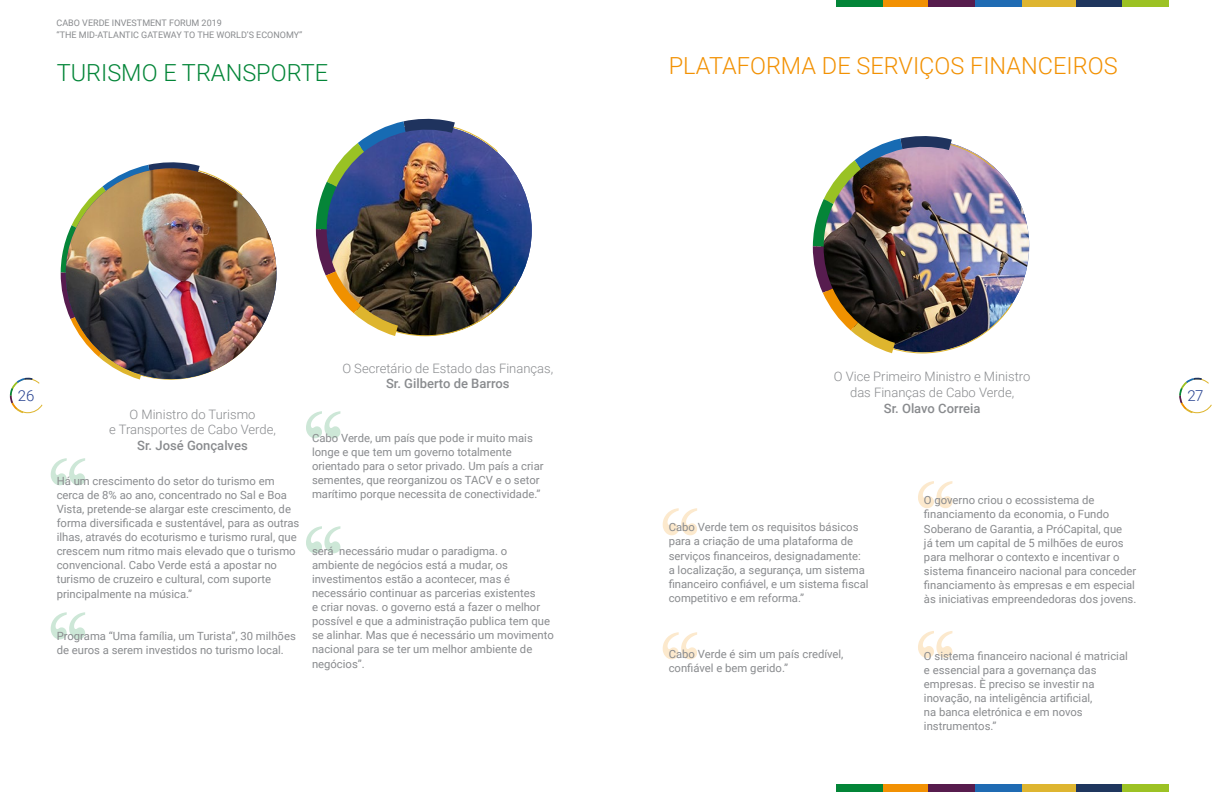
<style>
.page{position:relative;width:1224px;height:792px;background:#fff}
.page>*{position:absolute;margin:0;border:0;box-sizing:border-box;transform-origin:0 0}
.t1{font:104.7px "Sinhala MN";color:#cde7d7}
.t2{font:104.7px/124px "Sinhala MN";color:#fce9cd}
.t3{font:300 23.5px "Roboto";color:#f29103}
.t4{font:300 23.5px "Roboto";color:#038538}
.t5{font:300 15px "Roboto";color:#24408f}
.t6{font:300 13px/15.6px "Roboto";color:#898b8e;text-align:center}
.t7{font:500 13px "Roboto";color:#898b8e}
.t8{font:11.3px/14.1px "Roboto";color:#898b8e}
.t9{font:9px/12px "Roboto";color:#898b8e}
</style>
<div class="page">
<img style="left:321px;top:125px;width:211px;height:211px;border-radius:105px">
<svg style="left:419px;top:127px;width:98px;height:210px"></svg>
<img style="left:316px;top:118px;width:139px;height:218px">
<svg style="left:61px;top:162px;width:139px;height:218px"></svg>
<img style="left:817px;top:140px;width:212px;height:212px;border-radius:106px">
<img style="left:891px;top:143px;width:123px;height:211px">
<img style="left:813px;top:136px;width:139px;height:217px">
<img style="left:66px;top:168px;width:211px;height:211px;border-radius:105px">
<div style="left:1122px;top:0;width:46px;height:6px;background:#9cc224"></div>
<div style="left:975px;top:0;width:47px;height:6px;background:#1f6bb3"></div>
<div style="left:1076px;top:0;width:46px;height:6px;background:#1f365e"></div>
<div style="left:837px;top:0;width:46px;height:6px;background:#038538"></div>
<div style="left:883px;top:0;width:45px;height:6px;background:#f29103"></div>
<div style="left:928px;top:0;width:47px;height:6px;background:#571c4d"></div>
<div style="left:1022px;top:0;width:54px;height:6px;background:#deb530"></div>
<div style="left:1122px;top:784px;width:46px;height:8px;background:#9cc224"></div>
<div style="left:975px;top:784px;width:47px;height:8px;background:#1f6bb3"></div>
<div style="left:1076px;top:784px;width:46px;height:8px;background:#1f365e"></div>
<div style="left:837px;top:784px;width:46px;height:8px;background:#038538"></div>
<div style="left:883px;top:784px;width:45px;height:8px;background:#f29103"></div>
<div style="left:928px;top:784px;width:47px;height:8px;background:#571c4d"></div>
<div style="left:1022px;top:784px;width:54px;height:8px;background:#deb530"></div>
<svg style="left:10px;top:378px;width:33px;height:36px"></svg>
<svg style="left:1179px;top:378px;width:33px;height:36px"></svg>
<p class="t9" style="left:57px;top:17px;width:247px">CABO VERDE INVESTMENT FORUM 2019<br>“THE MID-ATLANTIC GATEWAY TO THE WORLD’S ECONOMY”</p>
<h2 class="t4" style="left:57px;top:57px;width:273px">TURISMO E TRANSPORTE</h2>
<h2 class="t3" style="left:669px;top:50px;width:450px">PLATAFORMA DE SERVIÇOS FINANCEIROS</h2>
<p class="t6" style="left:342px;top:360px;width:212px">O Secretário de Estado das Finanças,</p>
<p class="t7" style="left:386px;top:375px;width:125px">Sr. Gilberto de Barros</p>
<p class="t6" style="left:834px;top:368px;width:198px">O Vice Primeiro Ministro e Ministro das Finanças de Cabo Verde,</p>
<p class="t7" style="left:884px;top:399px;width:98px">Sr. Olavo Correia</p>
<h3 class="t5" style="left:18px;top:385px;width:18px">26</h3>
<h3 class="t5" style="left:1187px;top:385px;width:18px">27</h3>
<p class="t6" style="left:109px;top:406px;width:168px">O Ministro do Turismo<br>e Transportes de Cabo Verde,</p>
<p class="t7" style="left:137px;top:436px;width:112px">Sr. José Gonçalves</p>
<p class="t8" style="left:312px;top:430px;width:233px">Cabo Verde, um país que pode ir muito mais longe e que tem um governo totalmente orientado para o setor privado. Um país a criar sementes, que reorganizou os TACV e o setor marítimo porque necessita de conectividade.”</p>
<h1 class="t1" style="left:302px;top:405px;width:43px">“</h1>
<h1 class="t1" style="left:47px;top:452px;width:43px">“</h1>
<p class="t8" style="left:57px;top:473px;width:244px">Há um crescimento do setor do turismo em cerca de 8% ao ano, concentrado no Sal e Boa Vista, pretende-se alargar este crescimento, de forma diversificada e sustentável, para as outras ilhas, através do ecoturismo e turismo rural, que crescem num ritmo mais elevado que o turismo convencional. Cabo Verde está a apostar no turismo de cruzeiro e cultural, com suporte principalmente na música.”</p>
<p class="t8" style="left:57px;top:628px;width:241px">Programa “Uma família, um Turista”, 30 milhões de euros a serem investidos no turismo local.</p>
<h1 class="t2" style="left:914px;top:465px;width:43px">“</h1>
<p class="t8" style="left:924px;top:493px;width:214px">O governo criou o ecossistema de financiamento da economia, o Fundo Soberano de Garantia, a PróCapital, que<br>já tem um capital de 5 milhões de euros para melhorar o contexto e incentivar o sistema financeiro nacional para conceder financiamento às empresas e em especial às iniciativas empreendedoras dos jovens.</p>
<h1 class="t2" style="left:659px;top:492px;width:43px">“ “</h1>
<p class="t8" style="left:669px;top:520px;width:201px">Cabo Verde tem os requisitos básicos para a criação de uma plataforma de serviços financeiros, designadamente: a localização, a segurança, um sistema financeiro confiável, e um sistema fiscal competitivo e em reforma.”</p>
<h1 class="t1" style="left:302px;top:520px;width:43px">“</h1>
<p class="t8" style="left:312px;top:543px;width:243px">será necessário mudar o paradigma. o ambiente de negócios está a mudar, os investimentos estão a acontecer, mas é necessário continuar as parcerias existentes<br>e criar novas. o governo está a fazer o melhor possível e que a administração publica tem que se alinhar. Mas que é necessário um movimento nacional para se ter um melhor ambiente de negócios”.</p>
<h1 class="t1" style="left:47px;top:606px;width:43px">“</h1>
<h1 class="t2" style="left:914px;top:615px;width:43px">“</h1>
<p class="t8" style="left:669px;top:647px;width:176px">Cabo Verde é sim um país credível, confiável e bem gerido.”</p>
<p class="t8" style="left:924px;top:648px;width:205px">O sistema financeiro nacional é matricial e essencial para a governança das empresas. È preciso se investir na inovação, na inteligência artificial,<br>na banca eletrónica e em novos instrumentos.”</p>
</div>
